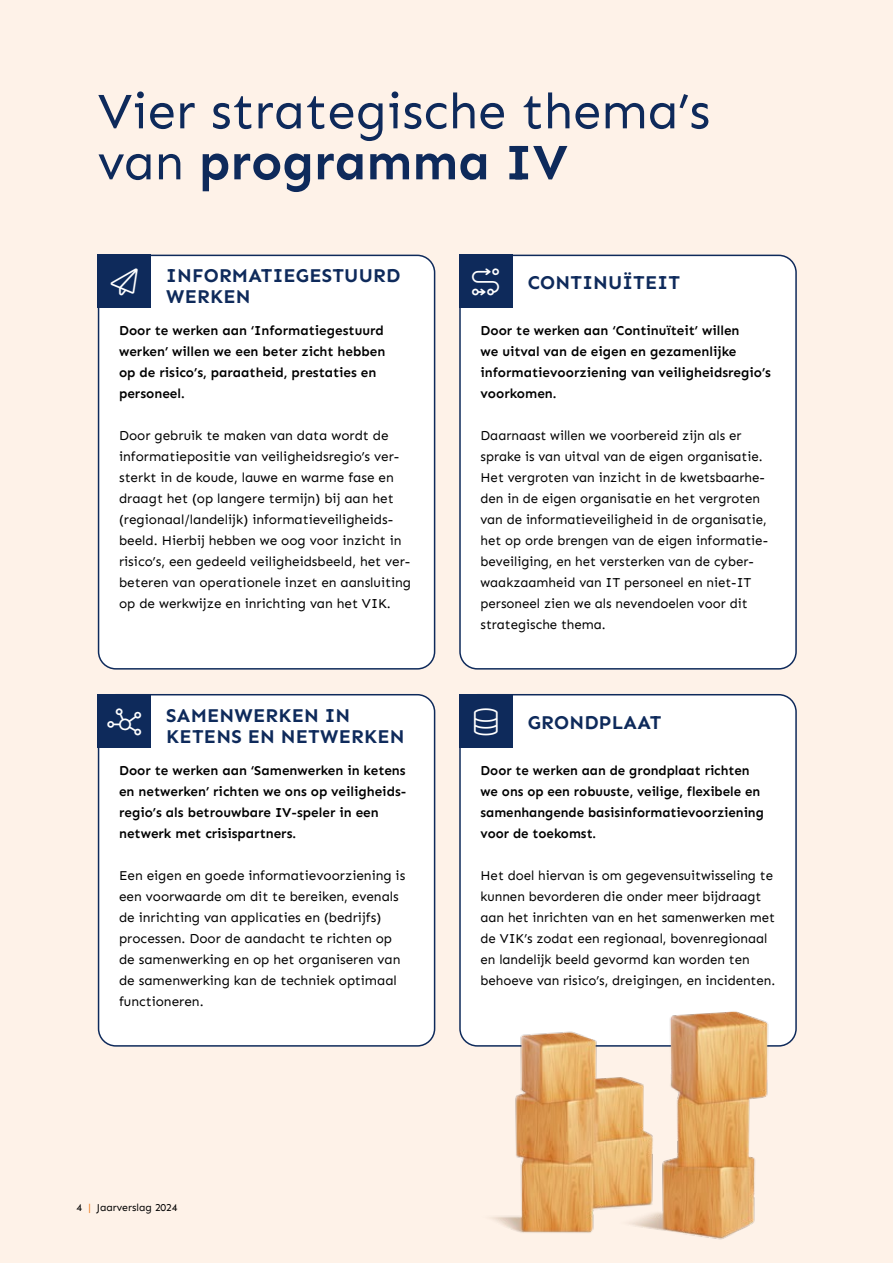
<style>
.page{position:relative;width:893px;height:1263px;background:#fef2e8}
.page>*{position:absolute;margin:0;border:0;box-sizing:border-box;transform-origin:0 0}
.t1{font:51px/51px "Sen";color:#0e2a5b}
.t2{font:700 19.5px/21px "Sen";letter-spacing:.01em;color:#0e2a5b}
.t3{font:13.5px/21px "Sen";color:#000}
.t4{font:600 13.5px/21px "Sen";color:#000}
.t5{font:10.5px "Sen";color:#000}
.s1{font-weight:700}
.s2{color:#fff}
.s3{color:#ed6d05}
</style>
<div class="page">
<div style="left:99px;top:255px;width:336px;height:414px;background:#fff;border-radius:17px"></div>
<div style="left:98px;top:255px;width:337px;height:415px;border:2px solid #0e2a5b;border-radius:17px"></div>
<div style="left:98px;top:255px;width:53px;height:53px;background:#0e2a5b"></div>
<div style="left:99px;top:695px;width:336px;height:351px;background:#fff;border-radius:17px"></div>
<div style="left:98px;top:694px;width:337px;height:353px;border:2px solid #0e2a5b;border-radius:17px"></div>
<div style="left:98px;top:694px;width:53px;height:53px;background:#0e2a5b"></div>
<div style="left:460px;top:255px;width:336px;height:414px;background:#fff;border-radius:17px"></div>
<div style="left:459px;top:255px;width:338px;height:415px;border:2px solid #0e2a5b;border-radius:17px"></div>
<div style="left:459px;top:255px;width:53px;height:53px;background:#0e2a5b"></div>
<div style="left:460px;top:695px;width:336px;height:351px;background:#fff;border-radius:17px"></div>
<div style="left:459px;top:694px;width:53px;height:53px;background:#0e2a5b"></div>
<img style="left:431px;top:934px;width:361px;height:306px">
<h1 class="t1" style="left:98px;top:86px;width:614px">Vier strategische thema’s van <span class="s1">programma IV</span></h1>
<h2 class="t2" style="left:166px;top:265px;width:236px;text-indent:-55px"><span class="s2">➢</span> INFORMATIEGESTUURD<br>WERKEN</h2>
<p class="t4" style="left:119px;top:320px;width:268px">Door te werken aan ‘Informatiegestuurd werken’ willen we een beter zicht hebben op de risico’s, paraatheid, prestaties en personeel.</p>
<p class="t3" style="left:119px;top:425px;width:293px">Door gebruik te maken van data wordt de informatiepositie van veiligheidsregio’s ver&shy;sterkt in de koude, lauwe en warme fase en draagt het (op langere termijn) bij aan het (regionaal/landelijk) informatieveiligheids&shy;beeld. Hierbij hebben we oog voor inzicht in risico’s, een gedeeld veiligheidsbeeld, het ver&shy;beteren van operationele inzet en aansluiting op de werkwijze en inrichting van het VIK.</p>
<h2 class="t2" style="left:166px;top:705px;width:240px">SAMENWERKEN IN<br>KETENS EN NETWERKEN</h2>
<p class="t4" style="left:119px;top:760px;width:289px">Door te werken aan ‘Samenwerken in ketens en netwerken’ richten we ons op veiligheids&shy;regio’s als betrouwbare IV-speler in een netwerk met crisispartners.</p>
<p class="t3" style="left:119px;top:865px;width:288px">Een eigen en goede informatievoorziening is een voorwaarde om dit te bereiken, evenals de inrichting van applicaties en (bedrijfs) processen. Door de aandacht te richten op de samenwerking en op het organiseren van de samenwerking kan de techniek optimaal functioneren.</p>
<h2 class="t2" style="left:528px;top:273px;width:154px">CONTINUÏTEIT</h2>
<p class="t4" style="left:480px;top:320px;width:292px">Door te werken aan ‘Continuïteit’ willen<br>we uitval van de eigen en gezamenlijke informatievoorziening van veiligheidsregio’s voorkomen.</p>
<p class="t3" style="left:480px;top:425px;width:289px">Daarnaast willen we voorbereid zijn als er sprake is van uitval van de eigen organisatie.<br>Het vergroten van inzicht in de kwetsbaarhe&shy;den in de eigen organisatie en het vergroten van de informatieveiligheid in de organisatie, het op orde brengen van de eigen informatie&shy;beveiliging, en het versterken van de cyber&shy;waakzaamheid van IT personeel en niet-IT personeel zien we als nevendoelen voor dit strategische thema.</p>
<h2 class="t2" style="left:528px;top:712px;width:135px">GRONDPLAAT</h2>
<p class="t4" style="left:480px;top:760px;width:285px">Door te werken aan de grondplaat richten we ons op een robuuste, veilige, flexibele en samenhangende basisinformatievoorziening voor de toekomst.</p>
<p class="t3" style="left:480px;top:865px;width:296px">Het doel hiervan is om gegevensuitwisseling te kunnen bevorderen die onder meer bijdraagt aan het inrichten van en het samenwerken met de VIK’s zodat een regionaal, bovenregionaal en landelijk beeld gevormd kan worden ten behoeve van risico’s, dreigingen, en incidenten.</p>
<p class="t5" style="left:77px;top:1201px;width:103px">4 <span class="s3">|</span> Jaarverslag 2024</p>
</div>
